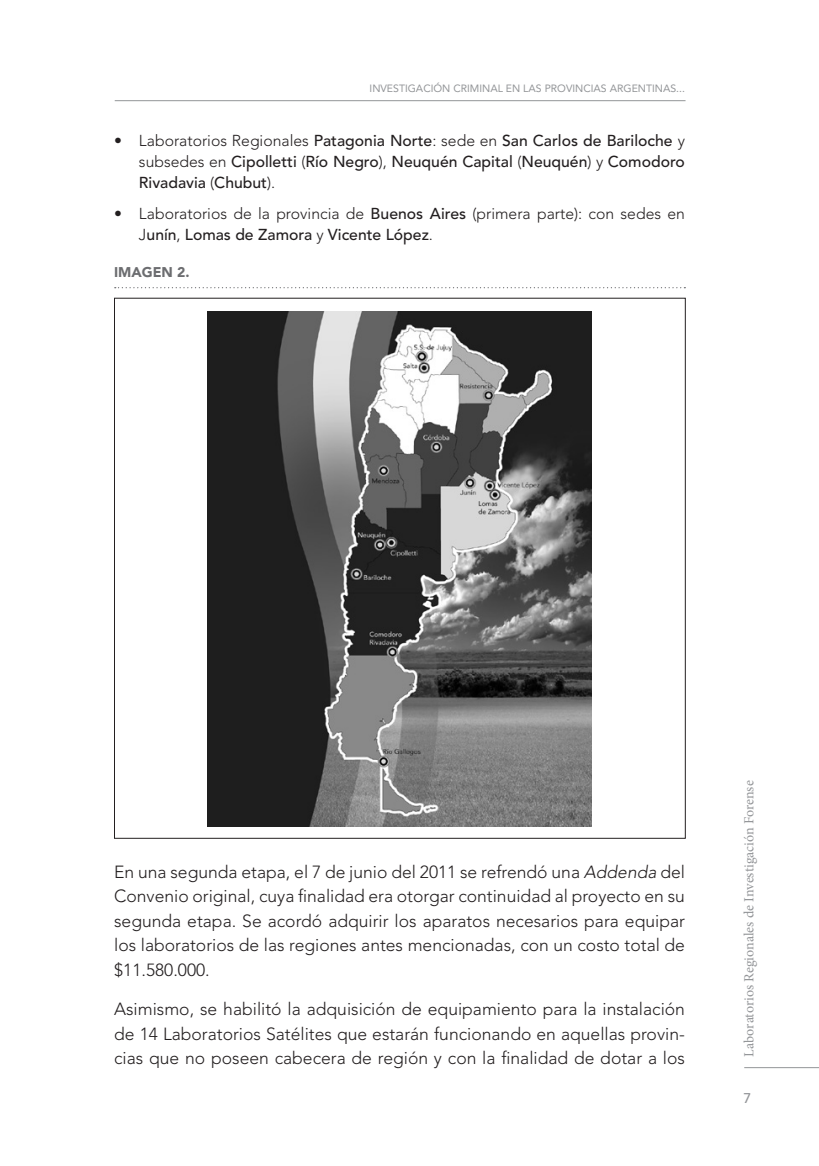
<style>
.page{position:relative;width:819px;height:1166px;background:#fff}
.page>*{position:absolute;margin:0;border:0;box-sizing:border-box;transform-origin:0 0}
.t1{font:300 17.5px/24.5px "Avenir LT Std";color:#231f20;text-align:justify}
.t2{font:500 15.75px/21px "Avenir LT Std";color:#231f20;text-align:justify}
.t3{font:300 15.75px/21px "Avenir LT Std";color:#231f20}
.t4{font:14px "Minion Pro";color:#939598}
.t5{font:900 14px "Avenir LT Std";color:#6c6d70}
.t6{font:500 14px "Avenir LT Std";color:#939598}
.t7{font:10.5px "Avenir LT Std";color:#939598}
.s1{font-weight:300}
.s2{font-weight:500}
.s3{font-style:italic}
</style>
<div class="page">
<hr style="left:115px;top:100px;width:570px;height:1px;background:#939598">
<hr style="left:744px;top:1067px;width:75px;height:1px;background:#939598">
<svg style="left:115px;top:287px;width:570px;height:1px"></svg>
<img style="left:208px;top:312px;width:384px;height:514px">
<p class="t7" style="left:369px;top:83px;width:91px">INVESTIGACI ÓN CRIMINAL</p>
<p class="t7" style="left:506px;top:83px;width:24px">EN LAS</p>
<p class="t7" style="left:544px;top:83px;width:35px">PROVINCIAS</p>
<p class="t7" style="left:609px;top:83px;width:50px">ARGENTINAS</p>
<p class="t7" style="left:676px;top:83px;width:10px">...</p>
<p class="t2" style="left:139px;top:130px;width:547px;text-indent:-25px"><span class="s1">• Laboratorios Regionales</span> Patagonia Norte<span class="s1">: sede en</span> San Carlos de Bariloche <span class="s1">y subsedes en</span> Cipolletti <span class="s1">(</span>Río Negro<span class="s1">),</span> Neuquén Capital <span class="s1">(</span>Neuquén<span class="s1">) y</span> Comodoro Rivadavia <span class="s1">(</span>Chubut<span class="s1">).</span></p>
<p class="t3" style="left:139px;top:203px;width:547px;text-indent:-25px">• Laboratorios de la provincia de <span class="s2">Buenos Aires</span> (primera parte): con sedes en<br>J<span class="s2">unín</span>, <span class="s2">Lomas de Zamora</span> y <span class="s2">Vicente López</span>.</p>
<p class="t5" style="left:114px;top:264px;width:77px">IMAGEN 2.</p>
<p class="t1" style="left:114px;top:860px;width:572px">En una segunda etapa, el 7 de junio del 2011 se refrendó una <span class="s3">Addenda</span> del Convenio original, cuya finalidad era otorgar continuidad al proyecto en su segunda etapa. Se acordó adquirir los aparatos necesarios para equipar los laboratorios de las regiones antes mencionadas, con un costo total de $11.580.000.</p>
<p class="t1" style="left:114px;top:997px;width:572px">Asimismo, se habilitó la adquisición de equipamiento para la instalación de 14 Laboratorios Satélites que estarán funcionando en aquellas provin&shy;cias que no poseen cabecera de región y con la finalidad de dotar a los</p>
<p class="t4" style="left:739px;top:1056px;width:278px;rotate:-90deg">Laboratorios Regionales de Investigación Forense</p>
<p class="t6" style="left:743px;top:1090px;width:9px">7</p>
</div>
